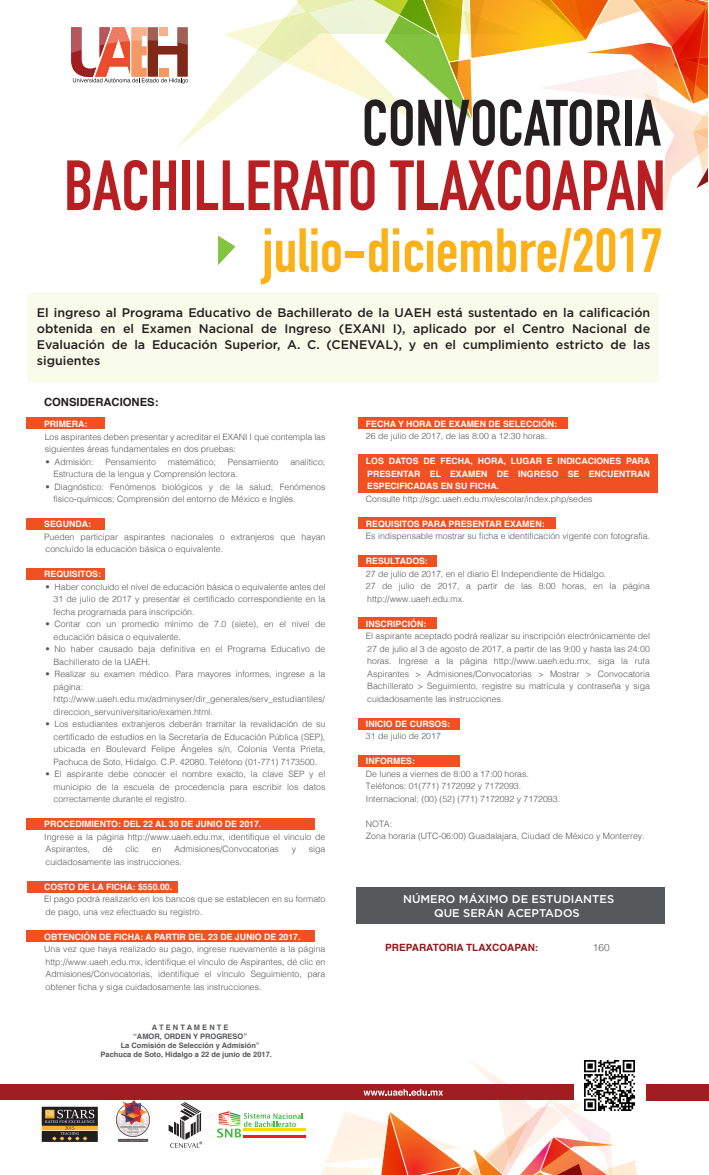
<style>
.page{position:relative;width:709px;height:1175px;background:#fff}
.page>*{position:absolute;margin:0;border:0;box-sizing:border-box;transform-origin:0 0}
.t1{font:700 69.75px "DIN Condensed";color:#b81f23}
.t2{font:700 64.25px "DIN Condensed";color:#231f20}
.t3{font:700 61.19px "DIN Condensed";color:#fbb117}
.t4{font:500 12.5px/16.2px "Gotham";color:#231f20;text-align:justify}
.t5{font:500 11.25px/13.5px "Gotham";color:#fff;text-align:center}
.t6{font:700 11.25px "Helvetica";color:#231f20}
.t7{font:700 10px "Helvetica";color:#94191c}
.t8{font:300 10px "Helvetica";color:#57585a}
.t9{font:300 8.75px/12.5px "Helvetica";color:#57585a}
.t10{font:700 8.75px/12.5px "Helvetica";color:#fff;text-align:justify}
.t11{font:700 7.5px "Helvetica";color:#57585a}
</style>
<div class="page">
<svg style="left:71px;top:27px;width:117px;height:57px"></svg>
<svg style="left:217px;top:1px;width:490px;height:264px"></svg>
<div style="left:0;top:1084px;width:573px;height:15px;background:#a01d22"></div>
<div style="left:646px;top:1084px;width:62px;height:16px;background:#a01d22"></div>
<svg style="left:169px;top:1102px;width:33px;height:45px"></svg>
<svg style="left:217px;top:1059px;width:484px;height:115px"></svg>
<svg style="left:41px;top:1106px;width:57px;height:36px;background:#665640"></svg>
<div style="left:27px;top:292px;width:632px;height:91px;background:#f9fbeb"></div>
<div style="left:26px;top:292px;width:633px;height:91px;border:1px solid #fff"></div>
<img style="left:116px;top:1100px;width:33px;height:41px">
<div style="left:356px;top:887px;width:309px;height:36px;background:#57585a"></div>
<div style="left:27px;top:418px;width:78px;height:11px;background:#f15122"></div>
<div style="left:358px;top:417px;width:210px;height:11px;background:#f15122"></div>
<div style="left:358px;top:517px;width:197px;height:11px;background:#f15122"></div>
<div style="left:358px;top:555px;width:79px;height:11px;background:#f15122"></div>
<div style="left:358px;top:617px;width:79px;height:11px;background:#f15122"></div>
<div style="left:358px;top:718px;width:102px;height:11px;background:#f15122"></div>
<div style="left:358px;top:755px;width:102px;height:11px;background:#f15122"></div>
<div style="left:358px;top:454px;width:299px;height:39px;background:#f15122"></div>
<div style="left:27px;top:518px;width:78px;height:11px;background:#f15122"></div>
<div style="left:27px;top:568px;width:78px;height:11px;background:#f15122"></div>
<div style="left:27px;top:881px;width:150px;height:11px;background:#f15122"></div>
<div style="left:27px;top:818px;width:288px;height:11px;background:#f15122"></div>
<div style="left:27px;top:930px;width:288px;height:11px;background:#f15122"></div>
<h2 class="t2" style="left:362px;top:85px;width:300px">CONVOCATORIA</h2>
<h1 class="t1" style="left:64px;top:145px;width:603px">BACHILLERATO TLAXCOAPAN</h1>
<h3 class="t3" style="left:262px;top:214px;width:402px">julio-diciembre/2017</h3>
<p class="t4" style="left:37px;top:304px;width:615px">El ingreso al Programa Educativo de Bachillerato de la UAEH está sustentado en la calificación obtenida en el Examen Nacional de Ingreso (EXANI I), aplicado por el Centro Nacional de Evaluación de la Educación Superior, A. C. (CENEVAL), y en el cumplimiento estricto de las siguientes</p>
<p class="t6" style="left:44px;top:393px;width:116px">CONSIDERACIONES:</p>
<p class="t10" style="left:44px;top:418px;width:45px">PRIMERA:</p>
<p class="t9" style="left:45px;top:429px;width:282px">Los aspirantes deben presentar y acreditar el EXANI I que contempla las siguientes áreas fundamentales en dos pruebas:</p>
<p class="t9" style="left:45px;top:454px;width:50px">• Admisión:</p>
<p class="t9" style="left:105px;top:454px;width:52px">Pensamiento</p>
<p class="t9" style="left:168px;top:454px;width:50px">matemático;</p>
<p class="t9" style="left:228px;top:454px;width:52px">Pensamiento</p>
<p class="t9" style="left:290px;top:454px;width:37px">analítico;</p>
<p class="t9" style="left:53px;top:467px;width:186px">Estructura de la lengua y Comprensión lectora.</p>
<p class="t9" style="left:53px;top:479px;width:273px;text-indent:-8px">• Diagnóstico: Fenómenos biológicos y de la salud; Fenómenos físico-químicos; Comprensión del entorno de México e Inglés.</p>
<p class="t10" style="left:44px;top:518px;width:48px">SEGUNDA:</p>
<p class="t9" style="left:44px;top:529px;width:283px">Pueden participar aspirantes nacionales o extranjeros que hayan concluido la educación básica o equivalente.</p>
<p class="t10" style="left:44px;top:568px;width:58px">REQUISITOS:</p>
<p class="t9" style="left:53px;top:579px;width:273px;text-align:justify;text-indent:-8px">• Haber concluido el nivel de educación básica o equivalente antes del 31 de julio de 2017 y presentar el certificado correspondiente en la fecha programada para inscripción.</p>
<p class="t9" style="left:53px;top:617px;width:273px;text-indent:-8px">• Contar con un promedio mínimo de 7.0 (siete), en el nivel de educación básica o equivalente.</p>
<p class="t9" style="left:53px;top:642px;width:273px;text-indent:-8px">• No haber causado baja definitiva en el Programa Educativo de<br>Bachillerato de la UAEH.</p>
<p class="t9" style="left:53px;top:667px;width:273px;text-indent:-8px">• Realizar su examen médico. Para mayores informes, ingrese a la página: http://www.uaeh.edu.mx/adminyser/dir_generales/serv_estudiantiles/ direccion_servuniversitario/examen.html.</p>
<p class="t9" style="left:53px;top:717px;width:273px;text-align:justify;text-indent:-8px">• Los estudiantes extranjeros deberán tramitar la revalidación de su certificado de estudios en la Secretaría de Educación Pública (SEP), ubicada en Boulevard Felipe Ángeles s/n, Colonia Venta Prieta, Pachuca de Soto, Hidalgo. C.P. 42080. Teléfono (01-771) 7173500.</p>
<p class="t9" style="left:53px;top:767px;width:273px;text-align:justify;text-indent:-8px">• El aspirante debe conocer el nombre exacto, la clave SEP y el municipio de la escuela de procedencia para escribir los datos correctamente durante el registro.</p>
<p class="t10" style="left:44px;top:818px;width:219px">PROCEDIMIENTO: DEL 22 AL 30 DE JUNIO DE 2017.</p>
<p class="t9" style="left:44px;top:829px;width:283px">Ingrese a la página http://www.uaeh.edu.mx, identifique el vínculo de<br>Aspirantes,</p>
<p class="t9" style="left:103px;top:842px;width:12px">dé</p>
<p class="t9" style="left:126px;top:842px;width:15px">clic</p>
<p class="t9" style="left:152px;top:842px;width:11px">en</p>
<p class="t9" style="left:174px;top:842px;width:106px">Admisiones/Convocatorias</p>
<p class="t9" style="left:292px;top:842px;width:6px">y</p>
<p class="t9" style="left:309px;top:842px;width:18px">siga</p>
<p class="t9" style="left:46px;top:854px;width:138px">cuidadosamente las instrucciones.</p>
<p class="t10" style="left:44px;top:880px;width:129px">COSTO DE LA FICHA: $550.00.</p>
<p class="t9" style="left:44px;top:892px;width:283px">El pago podrá realizarlo en los bancos que se establecen en su formato de pago, una vez efectuado su registro.</p>
<p class="t10" style="left:44px;top:930px;width:258px">OBTENCIÓN DE FICHA: A PARTIR DEL 23 DE JUNIO DE 2017.</p>
<p class="t9" style="left:44px;top:942px;width:283px;text-align:justify">Una vez que haya realizado su pago, ingrese nuevamente a la página http://www.uaeh.edu.mx, identifique el vínculo de Aspirantes, dé clic en Admisiones/Convocatorias, identifique el vínculo Seguimiento, para obtener ficha y siga cuidadosamente las instrucciones.</p>
<p class="t11" style="left:152px;top:1021px;width:78px">A T E N TA M E N T E</p>
<p class="t11" style="left:133px;top:1030px;width:115px">“AMOR, ORDEN Y PROGRESO”</p>
<p class="t11" style="left:121px;top:1039px;width:140px">La Comisión de Selección y Admisión”</p>
<p class="t11" style="left:101px;top:1047px;width:173px">Pachuca de Soto, Hidalgo a 22 de junio de 2017.</p>
<p class="t10" style="left:366px;top:417px;width:193px">FECHA Y HORA DE EXAMEN DE SELECCIÓN:</p>
<p class="t9" style="left:366px;top:429px;width:183px">26 de julio de 2017, de las 8:00 a 12:30 horas.</p>
<p class="t10" style="left:366px;top:455px;width:286px">LOS DATOS DE FECHA, HORA, LUGAR E INDICACIONES PARA PRESENTAR EL EXAMEN DE INGRESO SE ENCUENTRAN ESPECIFICADAS EN SU FICHA.</p>
<p class="t9" style="left:366px;top:491px;width:228px">Consulte http://sgc.uaeh.edu.mx/escolar/index.php/sedes</p>
<p class="t10" style="left:366px;top:517px;width:180px">REQUISITOS PARA PRESENTAR EXAMEN:</p>
<p class="t9" style="left:366px;top:529px;width:285px">Es indispensable mostrar su ficha e identificación vigente con fotografía.</p>
<p class="t10" style="left:366px;top:555px;width:63px">RESULTADOS:</p>
<p class="t9" style="left:366px;top:566px;width:285px">27 de julio de 2017, en el diario El Independiente de Hidalgo.<br>27 de julio de 2017, a partir de las 8:00 horas, en la página http://www.uaeh.edu.mx.</p>
<p class="t10" style="left:366px;top:617px;width:62px">INSCRIPCIÓN:</p>
<p class="t9" style="left:366px;top:629px;width:285px;text-align:justify">El aspirante aceptado podrá realizar su inscripción electrónicamente del 27 de julio al 3 de agosto de 2017, a partir de las 9:00 y hasta las 24:00 horas. Ingrese a la página http://www.uaeh.edu.mx, siga la ruta Aspirantes &gt; Admisiones/Convocatorias &gt; Mostrar &gt; Convocatoria Bachillerato &gt; Seguimiento, registre su matrícula y contraseña y siga cuidadosamente las instrucciones.</p>
<p class="t10" style="left:366px;top:717px;width:86px">INICIO DE CURSOS:</p>
<p class="t9" style="left:366px;top:729px;width:76px">31 de julio de 2017</p>
<p class="t10" style="left:366px;top:755px;width:51px">INFORMES:</p>
<p class="t9" style="left:366px;top:766px;width:196px">De lunes a viernes de 8:00 a 17:00 horas.<br>Teléfonos: 01(771) 7172092 y 7172093.<br>Internacional: (00) (52) (771) 7172092 y 7172093.</p>
<p class="t9" style="left:366px;top:816px;width:280px">NOTA:<br>Zona horaria (UTC-06:00) Guadalajara, Ciudad de México y Monterrey.</p>
<p class="t5" style="left:403px;top:892px;width:212px">NÚMERO MÁXIMO DE ESTUDIANTES<br>QUE SERÁN ACEPTADOS</p>
<p class="t7" style="left:385px;top:939px;width:154px">PREPARATORIA TLAXCOAPAN:</p>
<p class="t8" style="left:593px;top:938px;width:18px">160</p>
</div>
